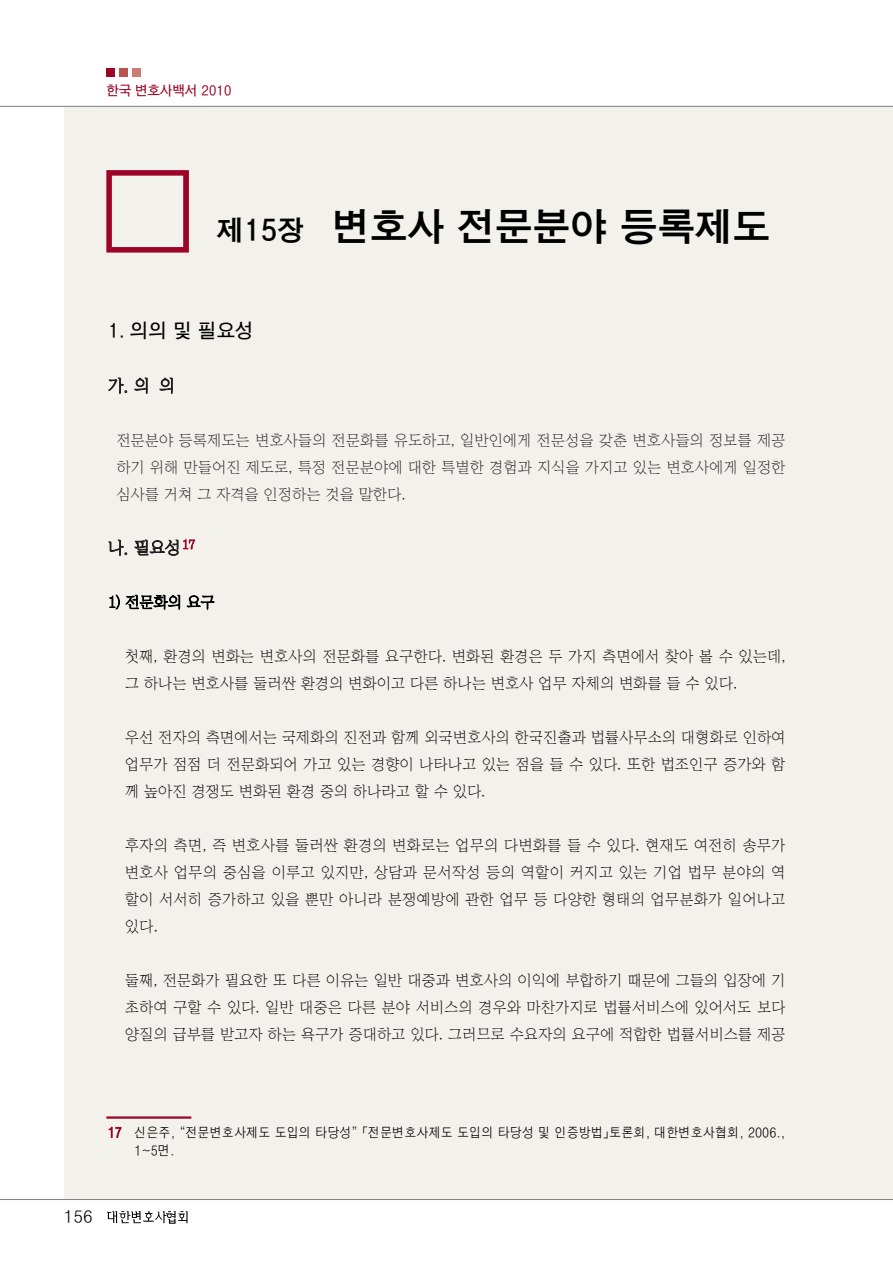
<style>
.page{position:relative;width:893px;height:1262px;background:#fff}
.page>*{position:absolute;margin:0;border:0;box-sizing:border-box;transform-origin:0 0}
.t1{font:700 37.5px "HY Te Go Thic";color:#000}
.t2{font:700 19.5px "HY Go Thic";color:#000;scale:.95 1}
.t3{font:16.5px "Y Sin";color:#231f20;scale:.95 1}
.t4{font:500 16.5px "HY Go Thic";color:#000}
.t5{font:15px/27px "Y Sin";color:#000;text-align:justify;scale:.95 1}
.t6{font:15px/27px "Y Sin";color:#231f20;text-align:justify;scale:.95 1}
.t7{font:500 13.5px/18px "HY Go Thic";color:#000;scale:.9 1}
.t8{font:700 13.5px "HY Go Thic";letter-spacing:-.03em;color:#9d0425;scale:.95 1}
.s1{font-size:27px}
.s2{font-family:"HY Sin Myeong Jo";font-weight:500}
.s3{color:#9d0425}
</style>
<div class="page">
<div style="left:64px;top:106px;width:828px;height:1093px;background:#f2f1ec"></div>
<div style="left:106px;top:68px;width:9px;height:9px;background:#9d0425"></div>
<div style="left:119px;top:68px;width:9px;height:9px;background:#b8544f"></div>
<div style="left:132px;top:68px;width:8px;height:9px;background:#cb7d74"></div>
<img style="left:107px;top:1211px;width:81px;height:13px">
<hr style="left:106px;top:1116px;width:85px;height:2px;background:#9d0425">
<hr style="left:0;top:106px;width:892px;height:1px;background:#808080">
<hr style="left:0;top:1199px;width:892px;height:1px;background:#808080">
<p class="t8" style="left:106px;top:84px;width:134px">한국 변호사백서 2010</p>
<h1 class="t1" style="left:217px;top:211px;width:555px"><span class="s1">제15장</span> 변호사 전문분야 등록제도</h1>
<h2 class="t2" style="left:108px;top:322px;width:155px">1. 의의 및 필요성</h2>
<p class="t3" style="left:108px;top:378px;width:72px">가. 의 의</p>
<p class="t6" style="left:116px;top:428px;width:706px">전문분야 등록제도는 변호사들의 전문화를 유도하고<span class="s2">,</span> 일반인에게 전문성을 갖춘 변호사들의 정보를 제공 하기 위해 만들어진 제도로<span class="s2">,</span> 특정 전문분야에 대한 특별한 경험과 지식을 가지고 있는 변호사에게 일정한 심사를 거쳐 그 자격을 인정하는 것을 말한다<span class="s2">.</span></p>
<p class="t3" style="left:108px;top:540px;width:93px">나. 필요성 <sup>17</sup></p>
<p class="t5" style="left:108px;top:589px;width:114px">1) 전문화의 요구</p>
<p class="t5" style="left:125px;top:644px;width:697px">첫째<span class="s2">,</span> 환경의 변화는 변호사의 전문화를 요구한다<span class="s2">.</span> 변화된 환경은 두 가지 측면에서 찾아 볼 수 있는데<span class="s2">, </span>그 하나는 변호사를 둘러싼 환경의 변화이고 다른 하나는 변호사 업무 자체의 변화를 들 수 있다<span class="s2">.</span></p>
<p class="t5" style="left:125px;top:725px;width:697px">우선 전자의 측면에서는 국제화의 진전과 함께 외국변호사의 한국진출과 법률사무소의 대형화로 인하여 업무가 점점 더 전문화되어 가고 있는 경향이 나타나고 있는 점을 들 수 있다<span class="s2">.</span> 또한 법조인구 증가와 함 께 높아진 경쟁도 변화된 환경 중의 하나라고 할 수 있다<span class="s2">.</span></p>
<p class="t5" style="left:125px;top:833px;width:697px">후자의 측면<span class="s2">,</span> 즉 변호사를 둘러싼 환경의 변화로는 업무의 다변화를 들 수 있다<span class="s2">.</span> 현재도 여전히 송무가 변호사 업무의 중심을 이루고 있지만<span class="s2">,</span> 상담과 문서작성 등의 역할이 커지고 있는 기업 법무 분야의 역 할이 서서히 증가하고 있을 뿐만 아니라 분쟁예방에 관한 업무 등 다양한 형태의 업무분화가 일어나고 있다<span class="s2">.</span></p>
<p class="t5" style="left:125px;top:968px;width:697px">둘째<span class="s2">,</span> 전문화가 필요한 또 다른 이유는 일반 대중과 변호사의 이익에 부합하기 때문에 그들의 입장에 기 초하여 구할 수 있다<span class="s2">.</span> 일반 대중은 다른 분야 서비스의 경우와 마찬가지로 법률서비스에 있어서도 보다 양질의 급부를 받고자 하는 욕구가 증대하고 있다<span class="s2">.</span> 그러므로 수요자의 요구에 적합한 법률서비스를 제공</p>
<p class="t7" style="left:135px;top:1124px;width:724px;text-indent:-27px"><span class="s3">17</span> 신은주, “전문변호사제도 도입의 타당성”「전문변호사제도 도입의 타당성 및 인증방법」토론회, 대한변호사협회, 2006.,<br>1~5면.</p>
<p class="t4" style="left:64px;top:1209px;width:30px">156</p>
</div>
